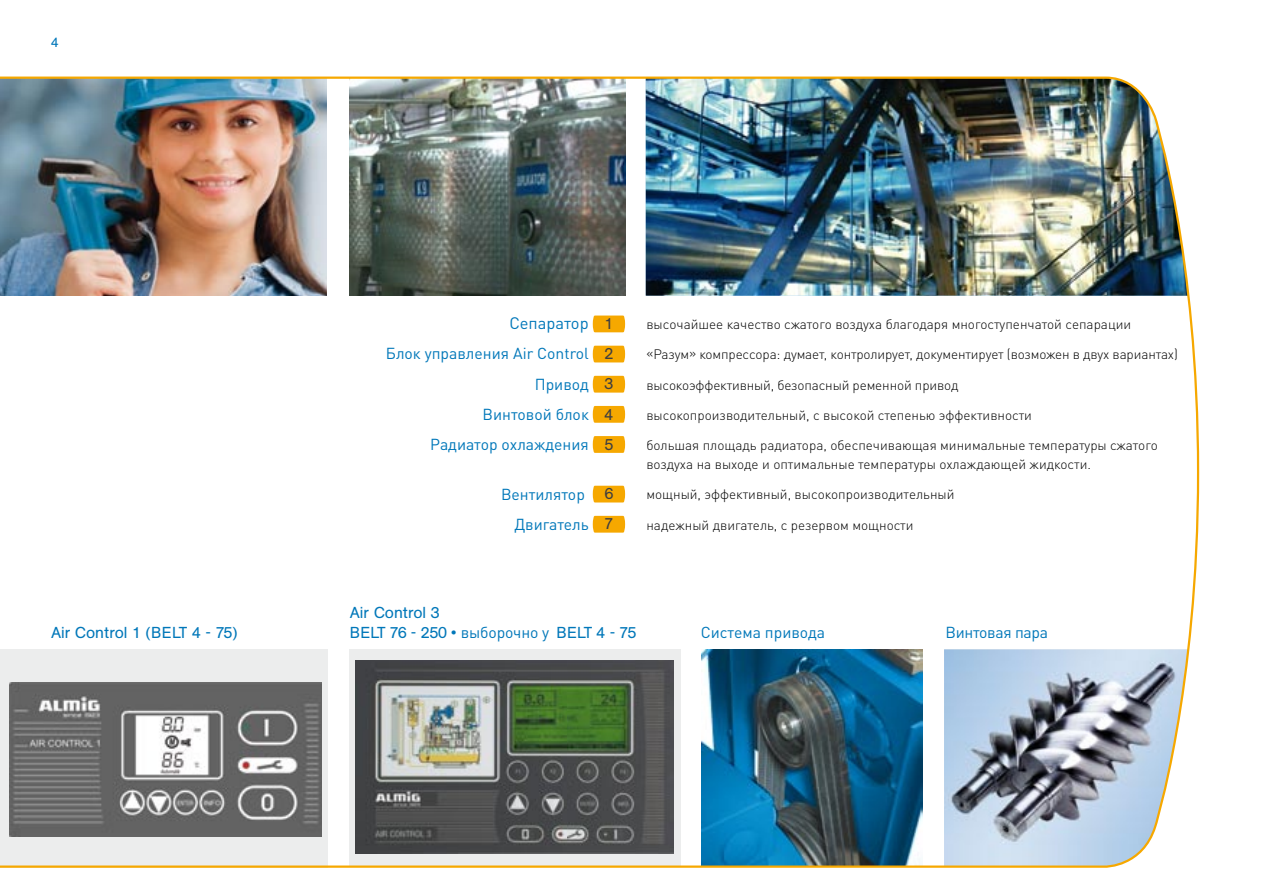
<style>
.page{position:relative;width:1263px;height:893px;background:#fff}
.page>*{position:absolute;margin:0;border:0;box-sizing:border-box;transform-origin:0 0}
.t1{font:16.5px "DIN Pro";color:#0077b9}
.t2{font:15.75px/30.2px "DIN Pro";color:#0077b9;text-align:right}
.t3{font:15.75px "AG Buch BQ";color:#0077b9}
.t4{font:15.75px "DIN Pro";letter-spacing:-.02em;color:#0077b9}
.t5{font:300 13.5px/19.5px "DIN Pro";color:#000}
.t6{font:13.5px "AG Buch BQ";color:#0077b9}
.s1{font-family:"AG Buch BQ";font-size:15.75px;color:#3e3e40}
.s2{font-family:"AG Buch BQ";color:#3e3e40}
.s3{font-family:"DIN Pro"}
</style>
<div class="page">
<img style="left:0;top:76px;width:1200px;height:792px">
<svg style="left:593px;top:316px;width:32px;height:16px"></svg>
<svg style="left:593px;top:346px;width:32px;height:16px"></svg>
<svg style="left:593px;top:376px;width:32px;height:17px"></svg>
<svg style="left:593px;top:406px;width:32px;height:17px"></svg>
<svg style="left:593px;top:436px;width:32px;height:17px"></svg>
<svg style="left:593px;top:486px;width:32px;height:16px"></svg>
<svg style="left:593px;top:516px;width:32px;height:17px"></svg>
<p class="t6" style="left:51px;top:34px;width:9px">4</p>
<p class="t1" style="left:509px;top:312px;width:105px">Сепаратор <span class="s1">1</span></p>
<p class="t2" style="left:386px;top:338px;width:229px">Блок управления Air Control <span class="s2">2<br></span>Привод <span class="s2">3<br></span>Винтовой блок <span class="s2">4<br></span>Радиатор охлаждения <span class="s2">5</span></p>
<p class="t2" style="left:501px;top:478px;width:114px">Вентилятор <span class="s2">6<br></span>Двигатель <span class="s2">7</span></p>
<p class="t3" style="left:350px;top:604px;width:91px">Air Control 3</p>
<p class="t5" style="left:646px;top:314px;width:486px">высочайшее качество сжатого воздуха благодаря многоступенчатой сепарации</p>
<p class="t5" style="left:646px;top:344px;width:533px">«Разум» компрессора: думает, контролирует, документирует (возможен в двух вариантах)</p>
<p class="t5" style="left:646px;top:374px;width:314px">высокоэффективный, безопасный ременной привод</p>
<p class="t5" style="left:646px;top:404px;width:387px">высокопроизводительный, с высокой степенью эффективности</p>
<p class="t5" style="left:646px;top:435px;width:513px">большая площадь радиатора, обеспечивающая минимальные температуры сжатого воздуха на выходе и оптимальные температуры охлаждающей жидкости.</p>
<p class="t5" style="left:646px;top:484px;width:310px">мощный, эффективный, высокопроизводительный</p>
<p class="t5" style="left:646px;top:514px;width:269px">надежный двигатель, с резервом мощности</p>
<p class="t3" style="left:51px;top:623px;width:188px">Air Control 1 (BELT 4 - 75)</p>
<p class="t3" style="left:350px;top:623px;width:288px">BELT 76 - 250 • <span class="s3">выборочно у</span> BELT 4 - 75</p>
<p class="t2" style="left:701px;top:616px;width:126px">Система привода</p>
<p class="t4" style="left:945px;top:621px;width:104px">Винтовая пара</p>
</div>
